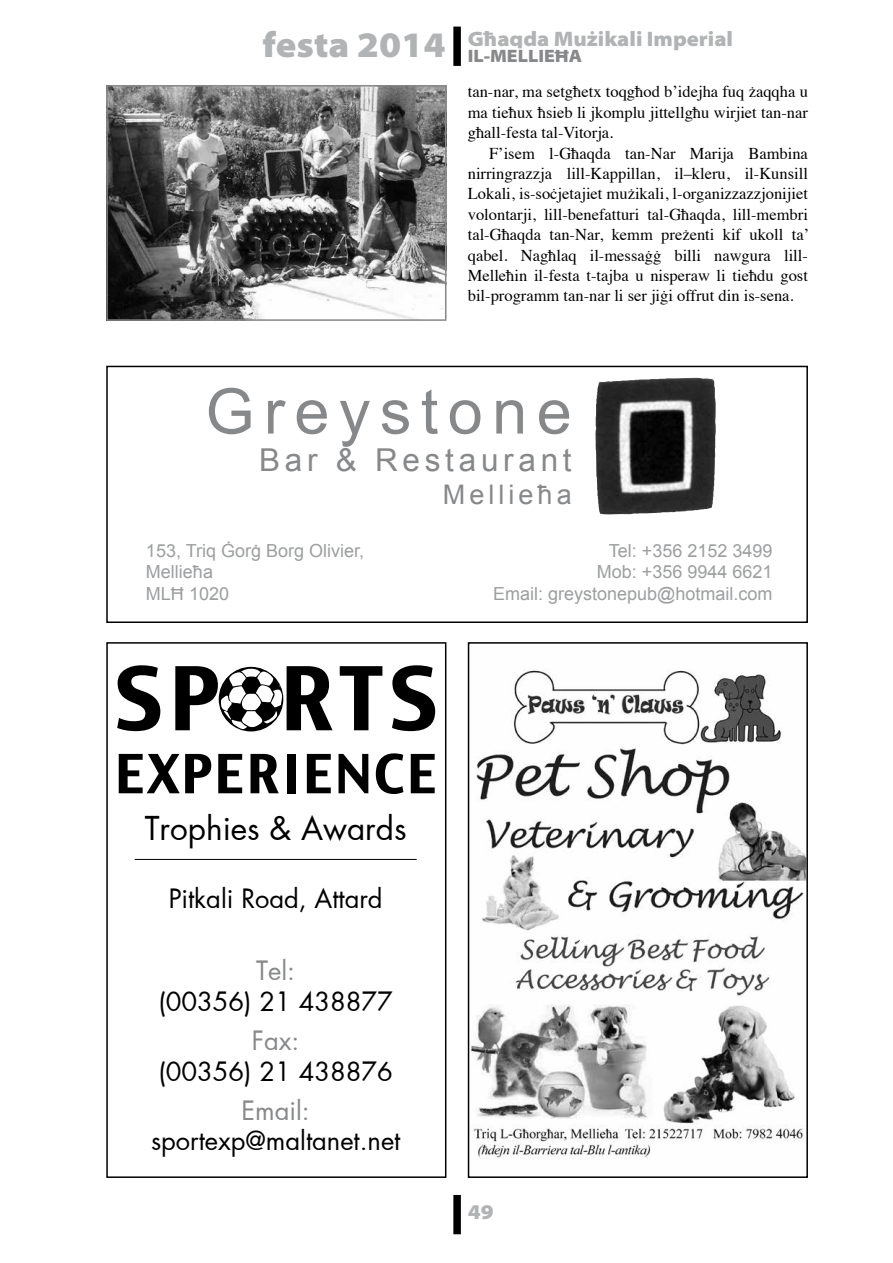
<style>
.page{position:relative;width:893px;height:1263px;background:#fff}
.page>*{position:absolute;margin:0;border:0;box-sizing:border-box;transform-origin:0 0}
.t1{font:85.5px "Charcoal CY";color:#000}
.t2{font:63px "Arial";letter-spacing:.15em;color:#87888a}
.t3{font:52.5px "Charcoal CY";letter-spacing:.04em;color:#000}
.t4{font:31.5px "M Futura";color:#000}
.t5{font:31.5px "Arial";letter-spacing:.15em;color:#87888a}
.t6{font:27px "Arial";letter-spacing:.15em;color:#87888a}
.t7{font:25.5px "M Futura";color:#000}
.t8{font:25.5px "M Futura";color:#87888a}
.t9{font:900 semi-expanded 21px "Myriad Pro";color:#b1b3b4}
.t10{font:18px/21.6px "Arial";color:#9c9e9f;text-align:right}
.t11{font:900 semi-expanded 18px "Myriad Pro";color:#87888a}
.t12{font:16.5px/20.4px "Times";color:#000;text-align:justify}
</style>
<div class="page">
<img style="left:109px;top:88px;width:334px;height:230px">
<div style="left:106px;top:85px;width:340px;height:236px;border:2px solid #87888a"></div>
<div style="left:106px;top:642px;width:340px;height:536px;border:2px solid #000"></div>
<img style="left:471px;top:670px;width:334px;height:489px">
<div style="left:468px;top:642px;width:340px;height:536px;border:2px solid #000"></div>
<svg style="left:220px;top:667px;width:63px;height:63px"></svg>
<hr style="left:135px;top:859px;width:282px;height:1px;background:#000">
<div style="left:106px;top:366px;width:702px;height:257px;border:2px solid #000"></div>
<img style="left:595px;top:378px;width:121px;height:136px">
<div style="left:636px;top:29px;width:7px;height:7px;border:3px solid #fff;border-radius:50%"></div>
<div style="left:708px;top:29px;width:7px;height:7px;border:3px solid #fff;border-radius:50%"></div>
<svg style="left:708px;top:32px;width:7px;height:4px"></svg>
<div style="left:453px;top:27px;width:8px;height:39px;background:#000"></div>
<div style="left:453px;top:1195px;width:8px;height:39px;background:#000"></div>
<p class="t9" style="left:468px;top:24px;width:267px">Għaqda Mużikali Imperial</p>
<p class="t11" style="left:263px;top:44px;width:321px"><sup>festa</sup> <sup>2014</sup> IL-MELLIEĦA</p>
<p class="t12" style="left:468px;top:80px;width:342px">tan-nar, ma setgħetx toqgħod b’idejha fuq żaqqha u ma tieħux ħsieb li jkomplu jittellgħu wirjiet tan-nar għall-festa tal-Vitorja.</p>
<p class="t12" style="left:468px;top:141px;width:343px;text-indent:21px">F’isem l-Għaqda tan-Nar Marija Bambina nirringrazzja lill-Kappillan, il–kleru, il-Kunsill Lokali, is-soċjetajiet mużikali, l-organizzazzjonijiet volontarji, lill-benefatturi tal-Għaqda, lill-membri tal-Għaqda tan-Nar, kemm preżenti kif ukoll ta’ qabel. Nagħlaq il-messaġġ billi nawgura lill-Melleħin il-festa t-tajba u nisperaw li tieħdu gost bil-programm tan-nar li ser jiġi offrut din is-sena.</p>
<h2 class="t2" style="left:205px;top:370px;width:368px">Greystone</h2>
<h3 class="t5" style="left:259px;top:440px;width:314px">Bar &amp; Restaurant</h3>
<h3 class="t6" style="left:443px;top:477px;width:130px">Mellieħa</h3>
<p class="t10" style="left:493px;top:540px;width:281px">Tel: +356 2152 3499<br>Mob: +356 9944 6621<br>Email: greystonepub@hotmail.com</p>
<p class="t10" style="left:146px;top:540px;width:220px;text-align:left">153, Triq Ġorġ Borg Olivier,<br>Mellieħa<br>MLĦ 1020</p>
<h1 class="t1" style="left:114px;top:645px;width:319px">SP RTS</h1>
<h3 class="t3" style="left:115px;top:741px;width:317px">EXPERIENCE</h3>
<h3 class="t4" style="left:145px;top:807px;width:263px">Trophies &amp; Awards</h3>
<h3 class="t7" style="left:169px;top:881px;width:215px">Pitkali Road, Attard</h3>
<h3 class="t8" style="left:256px;top:953px;width:40px">Tel:</h3>
<h3 class="t7" style="left:158px;top:984px;width:236px">(00356) 21 438877</h3>
<h3 class="t8" style="left:252px;top:1023px;width:49px">Fax:</h3>
<h3 class="t7" style="left:158px;top:1054px;width:236px">(00356) 21 438876</h3>
<h3 class="t8" style="left:242px;top:1093px;width:70px">Email:</h3>
<h3 class="t7" style="left:151px;top:1123px;width:251px">sportexp@maltanet.net</h3>
<p class="t9" style="left:468px;top:1198px;width:27px">49</p>
</div>
